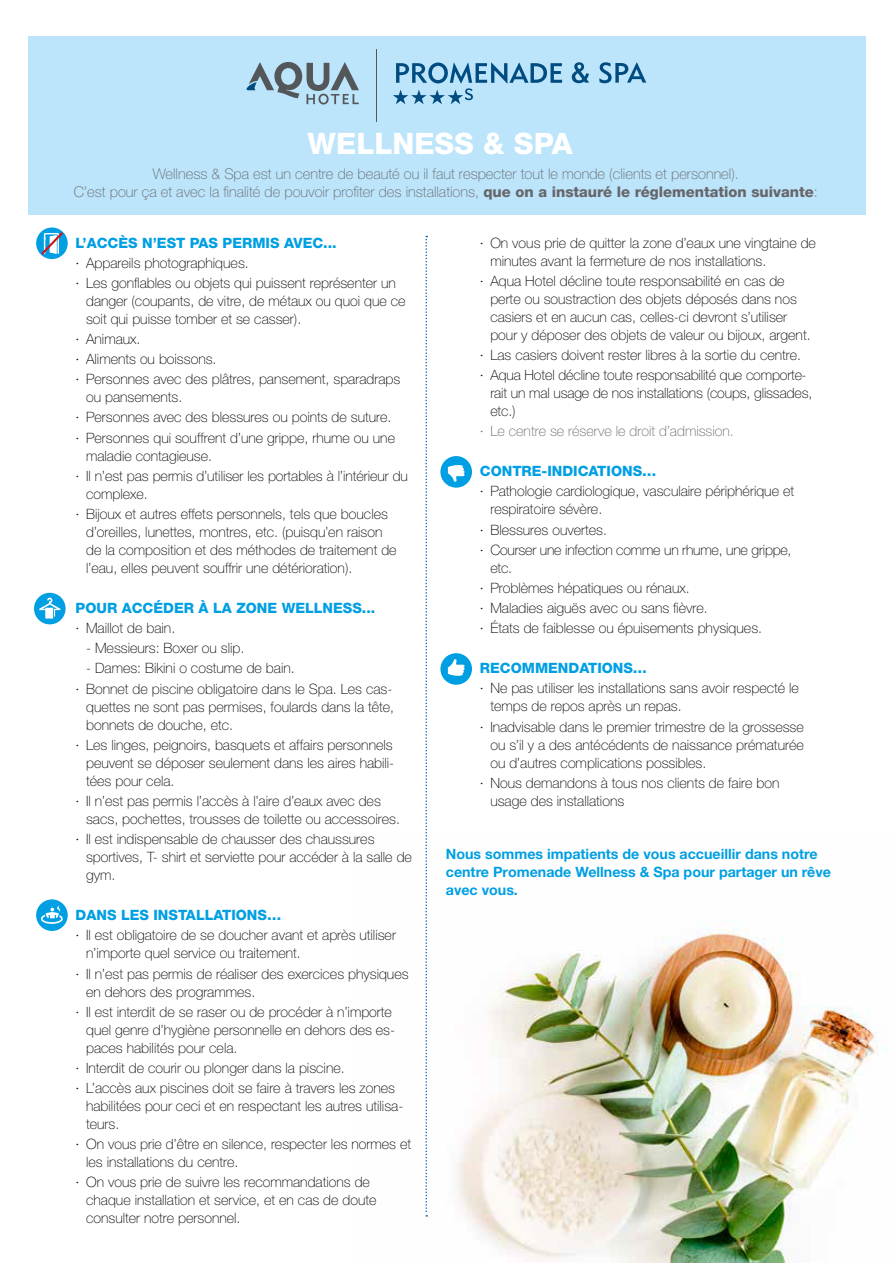
<style>
.page{position:relative;width:893px;height:1263px;background:#fff}
.page>*{position:absolute;margin:0;border:0;box-sizing:border-box;transform-origin:0 0}
.t1{font:800 29.55px "Helvetica Neue LT Std";color:#fff}
.t2{font:100 14.7px/17.7px "Helvetica Neue LT Std";color:#66666a;text-align:center}
.t3{font:100 14.25px/18px "Helvetica Neue LT Std";color:#000}
.t4{font:800 14.25px "Helvetica Neue LT Std";color:#009fe3}
.t5{font:700 14.25px/18px "Helvetica Neue LT Std";color:#009fe3}
.t6{font:100 14.25px "Helvetica Neue LT Std";color:#66666a}
.s1{font-weight:800}
</style>
<div class="page">
<div style="left:28px;top:36px;width:838px;height:179px;background:#bce4fa"></div>
<img style="left:425px;top:928px;width:462px;height:335px">
<div style="left:36px;top:899px;width:32px;height:32px;background:#009fe3;border-radius:50%"></div>
<svg style="left:41px;top:905px;width:22px;height:19px"></svg>
<svg style="left:36px;top:227px;width:32px;height:32px"></svg>
<svg style="left:39px;top:230px;width:26px;height:27px"></svg>
<div style="left:440px;top:653px;width:32px;height:32px;background:#009fe3;border-radius:50%"></div>
<svg style="left:448px;top:659px;width:17px;height:17px"></svg>
<div style="left:440px;top:456px;width:32px;height:32px;background:#009fe3;border-radius:50%"></div>
<svg style="left:448px;top:465px;width:17px;height:17px"></svg>
<div style="left:34px;top:593px;width:32px;height:31px;background:#009fe3;border-radius:50%"></div>
<svg style="left:39px;top:598px;width:22px;height:20px"></svg>
<svg style="left:425px;top:236px;width:2px;height:980px"></svg>
<svg style="left:246px;top:62px;width:113px;height:42px"></svg>
<hr style="left:376px;top:49px;width:1px;height:73px;background:#54575a">
<svg style="left:572px;top:62px;width:17px;height:21px"></svg>
<svg style="left:599px;top:62px;width:47px;height:21px"></svg>
<svg style="left:393px;top:63px;width:169px;height:41px"></svg>
<h1 class="t1" style="left:308px;top:126px;width:266px">WELLNESS &amp; SPA</h1>
<p class="t2" style="left:74px;top:165px;width:745px">Wellness &amp; Spa est un centre de beauté ou il faut respecter tout le monde (clients et personnel).<br>C’est pour ça et avec la finalité de pouvoir profiter des installations, <span class="s1">que on a instauré le réglementation suivante</span>:</p>
<p class="t4" style="left:76px;top:234px;width:263px">L’ACCÈS N’EST PAS PERMIS AVEC...</p>
<p class="t3" style="left:76px;top:253px;width:322px;line-height:20.1px">· Appareils photographiques.<br>· Les gonflables ou objets qui puissent représenter un</p>
<p class="t3" style="left:86px;top:292px;width:321px">danger (coupants, de vitre, de métaux ou quoi que ce soit qui puisse tomber et se casser).</p>
<p class="t3" style="left:76px;top:329px;width:326px;line-height:20.1px">· Animaux.<br>· Aliments ou boissons.<br>· Personnes avec des plâtres, pansement, sparadraps</p>
<p class="t3" style="left:76px;top:387px;width:321px;line-height:20.1px;text-indent:11px">ou pansements.<br>· Personnes avec des blessures ou points de suture. · Personnes qui souffrent d’une grippe, rhume ou une</p>
<p class="t3" style="left:76px;top:445px;width:334px;line-height:20.1px;text-indent:11px">maladie contagieuse.<br>· Il n’est pas permis d’utiliser les portables à l’intérieur du</p>
<p class="t3" style="left:76px;top:484px;width:314px;line-height:20.1px;text-indent:11px">complexe.<br>· Bijoux et autres effets personnels, tels que boucles</p>
<p class="t3" style="left:86px;top:523px;width:312px">d’oreilles, lunettes, montres, etc. (puisqu’en raison de la composition et des méthodes de traitement de l’eau, elles peuvent souffrir une détérioration).</p>
<p class="t4" style="left:76px;top:599px;width:301px">POUR ACCÉDER À LA ZONE WELLNESS...</p>
<p class="t3" style="left:76px;top:619px;width:101px">· Maillot de bain.</p>
<p class="t3" style="left:86px;top:639px;width:160px">- Messieurs: Boxer ou slip.</p>
<p class="t3" style="left:76px;top:658px;width:318px;line-height:20.1px;text-indent:11px">- Dames: Bikini o costume de bain.<br>· Bonnet de piscine obligatoire dans le Spa. Les cas-</p>
<p class="t3" style="left:86px;top:697px;width:310px">quettes ne sont pas permises, foulards dans la tête, bonnets de douche, etc.</p>
<p class="t3" style="left:86px;top:736px;width:310px;text-align:justify;text-indent:-11px">· Les linges, peignoirs, basquets et affairs personnels peuvent se déposer seulement dans les aires habili&shy;tées pour cela.</p>
<p class="t3" style="left:86px;top:792px;width:315px;text-indent:-11px">· Il n’est pas permis l’accès à l’aire d’eaux avec des sacs, pochettes, trousses de toilette ou accessoires.</p>
<p class="t3" style="left:86px;top:830px;width:327px;text-indent:-11px">· Il est indispensable de chausser des chaussures sportives, T- shirt et serviette pour accéder à la salle de gym.</p>
<p class="t4" style="left:76px;top:907px;width:207px">DANS LES INSTALLATIONS…</p>
<p class="t3" style="left:86px;top:926px;width:311px;text-indent:-11px">· Il est obligatoire de se doucher avant et après utiliser n’importe quel service ou traitement.</p>
<p class="t3" style="left:86px;top:964px;width:324px;text-indent:-11px">· Il n’est pas permis de réaliser des exercices physiques en dehors des programmes.</p>
<p class="t3" style="left:86px;top:1002px;width:310px;text-indent:-11px">· Il est interdit de se raser ou de procéder à n’importe quel genre d’hygiène personnelle en dehors des es&shy;paces habilités pour cela.</p>
<p class="t3" style="left:76px;top:1057px;width:321px;line-height:20.1px">· Interdit de courir ou plonger dans la piscine.<br>· L’accès aux piscines doit se faire à travers les zones</p>
<p class="t3" style="left:86px;top:1097px;width:319px">habilitées pour ceci et en respectant les autres utilisa&shy;teurs.</p>
<p class="t3" style="left:86px;top:1135px;width:327px;text-indent:-11px">· On vous prie d’être en silence, respecter les normes et les installations du centre.</p>
<p class="t3" style="left:86px;top:1173px;width:292px;text-indent:-11px">· On vous prie de suivre les recommandations de chaque installation et service, et en cas de doute consulter notre personnel.</p>
<p class="t3" style="left:490px;top:233px;width:327px;text-indent:-11px">· On vous prie de quitter la zone d’eaux une vingtaine de minutes avant la fermeture de nos installations.</p>
<p class="t3" style="left:490px;top:272px;width:322px;text-indent:-11px">· Aqua Hotel décline toute responsabilité en cas de perte ou soustraction des objets déposés dans nos casiers et en aucun cas, celles-ci devront s’utiliser pour y déposer des objets de valeur ou bijoux, argent.</p>
<p class="t3" style="left:480px;top:345px;width:328px;line-height:20.1px">· Las casiers doivent rester libres à la sortie du centre. · Aqua Hotel décline toute responsabilité que comporte-</p>
<p class="t3" style="left:490px;top:384px;width:324px">rait un mal usage de nos installations (coups, glissades, etc.)</p>
<p class="t6" style="left:480px;top:423px;width:255px">· Le centre se réserve le droit d’admission.</p>
<p class="t4" style="left:480px;top:463px;width:178px">CONTRE-INDICATIONS…</p>
<p class="t3" style="left:490px;top:482px;width:305px;text-indent:-11px">· Pathologie cardiologique, vasculaire périphérique et respiratoire sévère.</p>
<p class="t3" style="left:480px;top:519px;width:313px;line-height:20.1px">· Blessures ouvertes.<br>· Courser une infection comme un rhume, une grippe,</p>
<p class="t3" style="left:480px;top:558px;width:284px;line-height:20.1px;text-indent:11px">etc.<br>· Problèmes hépatiques ou rénaux.<br>· Maladies aiguës avec ou sans fièvre.<br>· États de faiblesse ou épuisements physiques.</p>
<p class="t4" style="left:480px;top:660px;width:169px">RECOMMENDATIONS…</p>
<p class="t3" style="left:490px;top:679px;width:310px;text-indent:-11px">· Ne pas utiliser les installations sans avoir respecté le temps de repos après un repas.</p>
<p class="t3" style="left:490px;top:717px;width:315px;text-align:justify;text-indent:-11px">· Inadvisable dans le premier trimestre de la grossesse ou s’il y a des antécédents de naissance prématurée ou d’autres complications possibles.</p>
<p class="t3" style="left:490px;top:774px;width:291px;text-indent:-11px">· Nous demandons à tous nos clients de faire bon usage des installations</p>
<p class="t5" style="left:446px;top:845px;width:387px">Nous sommes impatients de vous accueillir dans notre centre Promenade Wellness &amp; Spa pour partager un rêve avec vous.</p>
</div>
